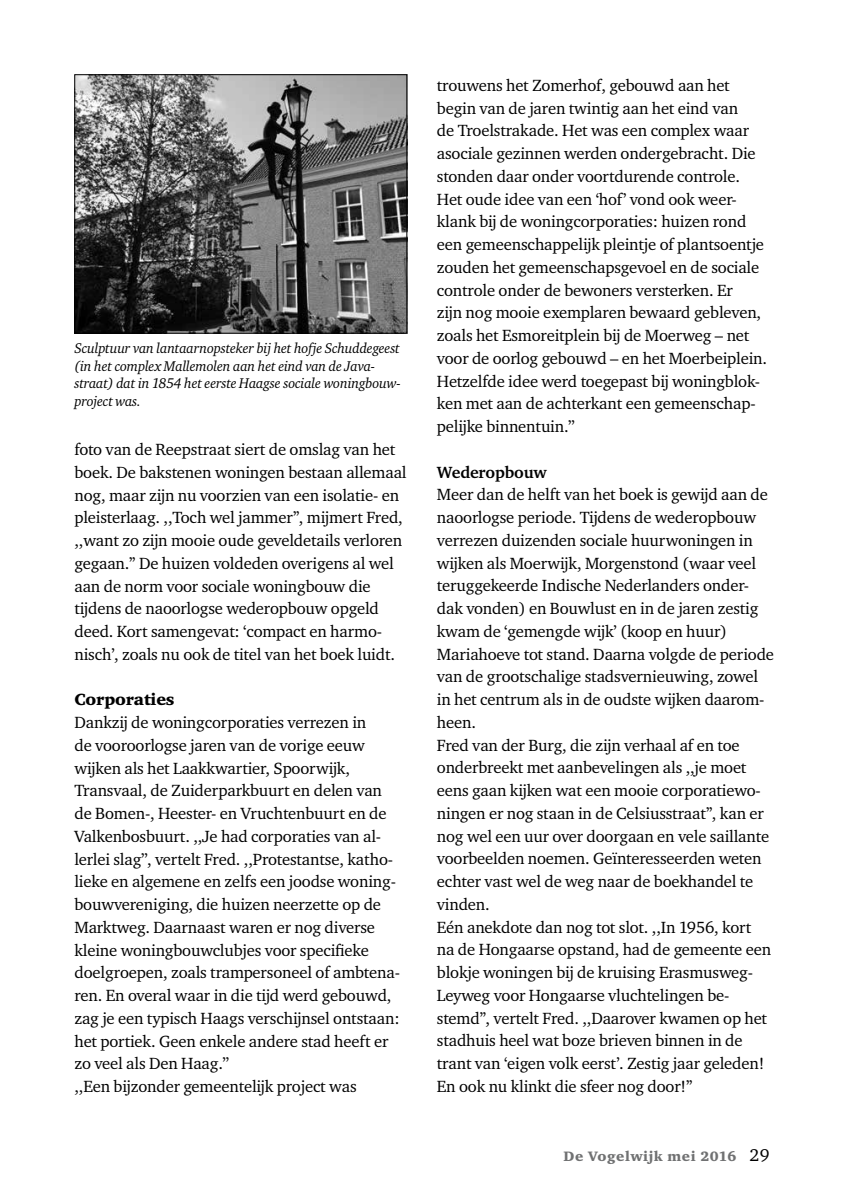
<style>
.page{position:relative;width:844px;height:1191px;background:#fff}
.page>*{position:absolute;margin:0;border:0;box-sizing:border-box;transform-origin:0 0}
.t1{font:16.62px/22.8px "Charter ITC";letter-spacing:-.01em;color:#000}
.t2{font:16.62px "Charter ITC Blac";letter-spacing:-.01em;color:#000}
.t3{font:700 16.62px "Charter ITC";letter-spacing:-.01em;color:#000}
.t4{font:italic 14.35px/17.5px "Charter ITC";letter-spacing:-.01em;color:#000;scale:.96 1}
.t5{font:14px "Charter ITC Blac";letter-spacing:.04em;color:#707172}
.s1{font-family:"Charter ITC";font-size:17.5px;color:#000}
</style>
<div class="page">
<img style="left:76px;top:76px;width:329px;height:255px">
<div style="left:74px;top:74px;width:333px;height:259px;border:1px solid #000"></div>
<p class="t4" style="left:74px;top:339px;width:341px">Sculptuur van lantaarnopsteker bij het hofje Schuddegeest (in het complex Mallemolen aan het eind van de Java&shy;straat) dat in 1854 het eerste Haagse sociale woningbouw&shy;project was.</p>
<p class="t1" style="left:74px;top:438px;width:333px">foto van de Reepstraat siert de omslag van het boek. De bakstenen woningen bestaan allemaal nog, maar zijn nu voorzien van een isolatie- en pleisterlaag. ,,Toch wel jammer’’, mijmert Fred, ,,want zo zijn mooie oude geveldetails verloren gegaan.’’ De huizen voldeden overigens al wel aan de norm voor sociale woningbouw die tijdens de naoorlogse wederopbouw opgeld deed. Kort samengevat: ‘compact en harmo&shy;nisch’, zoals nu ook de titel van het boek luidt.</p>
<p class="t2" style="left:74px;top:689px;width:102px">Corporaties</p>
<p class="t1" style="left:74px;top:710px;width:327px">Dankzij de woningcorporaties verrezen in<br>de vooroorlogse jaren van de vorige eeuw wijken als het Laakkwartier, Spoorwijk, Transvaal, de Zuiderparkbuurt en delen van de Bomen-, Heester- en Vruchtenbuurt en de Valkenbosbuurt. ,,Je had corporaties van al&shy;lerlei slag’’, vertelt Fred. ,,Protestantse, katho&shy;lieke en algemene en zelfs een joodse woning&shy;bouwvereniging, die huizen neerzette op de Marktweg. Daarnaast waren er nog diverse kleine woningbouwclubjes voor specifieke doelgroepen, zoals trampersoneel of ambtena&shy;ren. En overal waar in die tijd werd gebouwd, zag je een typisch Haags verschijnsel ontstaan: het portiek. Geen enkele andere stad heeft er zo veel als Den Haag.’’<br>,,Een bijzonder gemeentelijk project was</p>
<p class="t1" style="left:437px;top:73px;width:332px">trouwens het Zomerhof, gebouwd aan het begin van de jaren twintig aan het eind van<br>de Troelstrakade. Het was een complex waar asociale gezinnen werden ondergebracht. Die stonden daar onder voortdurende controle.<br>Het oude idee van een ‘hof’ vond ook weer&shy;klank bij de woningcorporaties: huizen rond een gemeenschappelijk pleintje of plantsoentje zouden het gemeenschapsgevoel en de sociale controle onder de bewoners versterken. Er<br>zijn nog mooie exemplaren bewaard gebleven, zoals het Esmoreitplein bij de Moerweg – net voor de oorlog gebouwd – en het Moerbeiplein.<br>Hetzelfde idee werd toegepast bij woningblok&shy;ken met aan de achterkant een gemeenschap&shy;pelijke binnentuin.’’</p>
<p class="t3" style="left:437px;top:461px;width:111px">Wederopbouw</p>
<p class="t1" style="left:437px;top:483px;width:338px">Meer dan de helft van het boek is gewijd aan de naoorlogse periode. Tijdens de wederopbouw verrezen duizenden sociale huurwoningen in wijken als Moerwijk, Morgenstond (waar veel teruggekeerde Indische Nederlanders onder&shy;dak vonden) en Bouwlust en in de jaren zestig kwam de ‘gemengde wijk’ (koop en huur)<br>Mariahoeve tot stand. Daarna volgde de periode van de grootschalige stadsvernieuwing, zowel in het centrum als in de oudste wijken daarom&shy;heen.<br>Fred van der Burg, die zijn verhaal af en toe onderbreekt met aanbevelingen als ,,je moet eens gaan kijken wat een mooie corporatiewo&shy;ningen er nog staan in de Celsiusstraat’’, kan er nog wel een uur over doorgaan en vele saillante voorbeelden noemen. Geïnteresseerden weten echter vast wel de weg naar de boekhandel te vinden.<br>Eén anekdote dan nog tot slot. ,,In 1956, kort<br>na de Hongaarse opstand, had de gemeente een blokje woningen bij de kruising Erasmusweg-Leyweg voor Hongaarse vluchtelingen be&shy;stemd’’, vertelt Fred. ,,Daarover kwamen op het stadhuis heel wat boze brieven binnen in de trant van ‘eigen volk eerst’. Zestig jaar geleden!<br>En ook nu klinkt die sfeer nog door!’’</p>
<p class="t5" style="left:563px;top:1147px;width:207px">De Vogelwijk mei 2016 <span class="s1">29</span></p>
</div>
